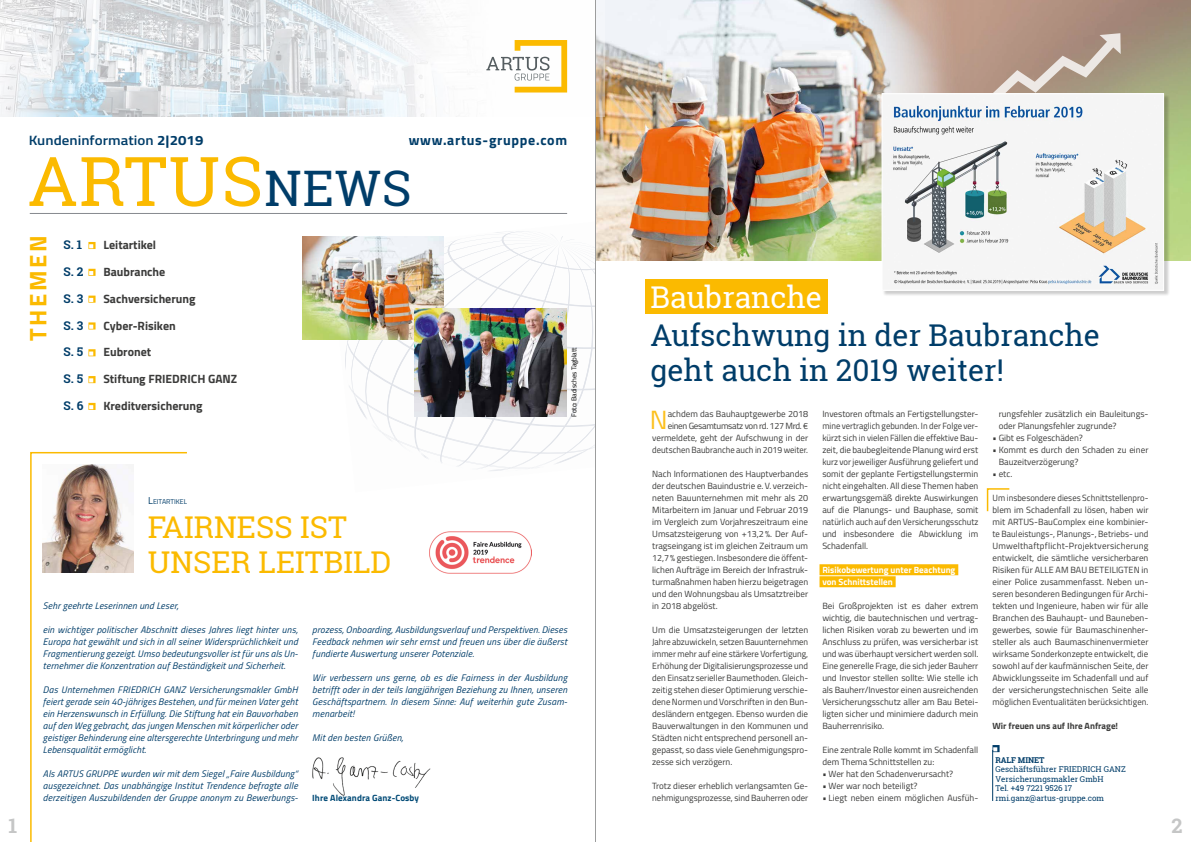
<style>
.page{position:relative;width:1191px;height:842px;background:#fff}
.page>*{position:absolute;margin:0;border:0;box-sizing:border-box;transform-origin:0 0}
.t1{font:68.5px "Roboto Slab";letter-spacing:.02em;color:#fbba00}
.t2{font:30px/35px "Roboto Slab";color:#003d69}
.t3{font:30px/35px "Roboto Slab";color:#fbba00}
.t4{font:30px "Roboto Slab";color:#fff}
.t5{font:26.3px "Titillium Web";color:#fcc01e}
.t6{font:700 24px "Titillium Web";letter-spacing:.11em;color:#fbba00}
.t7{font:700 20px "Roboto Slab";color:#c5c6c6}
.t8{font:700 14px "Titillium Web";letter-spacing:.05em;color:#003d69}
.t9{font:600 13.5px "Titillium Web";letter-spacing:.005em;color:#003d69;scale:1.11 1}
.t10{font:700 12px "Titillium Web";color:#3b3b3a}
.t11{font:700 12px "Roboto Slab";color:#003d69}
.t12{font:italic 9.5px/12px "Titillium Web";letter-spacing:.02em;color:#003d69;text-align:justify}
.t13{font:9px/12px "Titillium Web";color:#3b3b3a;text-align:justify}
.t14{font:9px/12px "Titillium Web";color:#3b3b3a;text-align:justify;scale:.95 1}
.t15{font:700 9px/12px "Titillium Web";color:#fff}
.t16{font:700 9px "Titillium Web";color:#3b3b3a}
.t17{font:700 9px "Titillium Web";letter-spacing:.01em;color:#004a76}
.t18{font:8px/9.5px "Roboto Slab";color:#003d69}
.t19{font:700 8px "Roboto Slab";letter-spacing:-.01em;color:#003d69}
.t20{font:7px "Titillium Web";letter-spacing:-.015em;color:#000}
.t21{font:7px "Titillium Web";color:#003d69}
.s1{font-weight:700}
.s2{font-size:49px;color:#003d69}
.s3{font-size:10px}
</style>
<div class="page">
<svg style="left:344px;top:231px;width:251px;height:240px"></svg>
<img style="left:596px;top:0;width:269px;height:261px">
<img style="left:865px;top:0;width:326px;height:261px">
<svg style="left:989px;top:32px;width:132px;height:61px;background:#b6a090"></svg>
<div style="left:882px;top:94px;width:288px;height:203px;background:#000;opacity:.2"></div>
<img style="left:883px;top:95px;width:279px;height:194px">
<img style="left:312px;top:757px;width:119px;height:39px">
<svg style="left:88px;top:242px;width:8px;height:7px"></svg>
<svg style="left:88px;top:269px;width:8px;height:7px"></svg>
<svg style="left:88px;top:296px;width:8px;height:7px"></svg>
<svg style="left:88px;top:322px;width:8px;height:7px"></svg>
<svg style="left:88px;top:349px;width:8px;height:7px"></svg>
<svg style="left:88px;top:376px;width:8px;height:7px"></svg>
<svg style="left:88px;top:403px;width:8px;height:7px"></svg>
<svg style="left:30px;top:451px;width:157px;height:391px"></svg>
<img style="left:302px;top:237px;width:141px;height:103px">
<img style="left:414px;top:309px;width:153px;height:108px">
<img style="left:430px;top:531px;width:101px;height:43px">
<div style="left:645px;top:280px;width:182px;height:34px;background:#fbba00"></div>
<div style="left:819px;top:564px;width:139px;height:11px;background:#fbba00"></div>
<div style="left:819px;top:576px;width:76px;height:11px;background:#fbba00"></div>
<svg style="left:992px;top:745px;width:7px;height:7px"></svg>
<hr style="left:992px;top:750px;width:1px;height:51px;background:#003d69">
<svg style="left:986px;top:488px;width:24px;height:24px"></svg>
<img style="left:0;top:0;width:604px;height:117px">
<hr style="left:30px;top:213px;width:537px;height:1px;background:#878a8f">
<svg style="left:486px;top:40px;width:81px;height:53px"></svg>
<hr style="left:595px;top:0;width:1px;height:842px;background:#9c9d9d">
<h3 class="t9" style="left:29px;top:131px;width:159px">Kundeninformation <span class="s1">2|2019</span></h3>
<h3 class="t8" style="left:409px;top:130px;width:160px">www.artus-gruppe.com</h3>
<h1 class="t1" style="left:28px;top:134px;width:385px">ARTUS<span class="s2">NEWS</span></h1>
<h3 class="t6" style="left:20px;top:341px;width:107px;rotate:-90deg">THEMEN</h3>
<h3 class="t11" style="left:63px;top:236px;width:20px">S. 1</h3>
<h3 class="t10" style="left:103px;top:236px;width:54px">Leitartikel</h3>
<h3 class="t11" style="left:63px;top:263px;width:21px">S. 2</h3>
<h3 class="t10" style="left:103px;top:262px;width:63px">Baubranche</h3>
<h3 class="t11" style="left:63px;top:290px;width:21px">S. 3</h3>
<h3 class="t10" style="left:103px;top:289px;width:94px">Sachversicherung</h3>
<h3 class="t11" style="left:63px;top:317px;width:21px">S. 3</h3>
<h3 class="t10" style="left:103px;top:316px;width:74px">Cyber-Risiken</h3>
<h3 class="t11" style="left:63px;top:344px;width:21px">S. 5</h3>
<h3 class="t10" style="left:103px;top:343px;width:49px">Eubronet</h3>
<h3 class="t11" style="left:63px;top:371px;width:21px">S. 5</h3>
<h3 class="t10" style="left:103px;top:370px;width:135px">Stiftung FRIEDRICH GANZ</h3>
<h3 class="t11" style="left:63px;top:397px;width:21px">S. 6</h3>
<h3 class="t10" style="left:103px;top:397px;width:101px">Kreditversicherung</h3>
<p class="t20" style="left:569px;top:417px;width:71px;rotate:-90deg">Foto: Badisches Tagblatt</p>
<p class="t21" style="left:148px;top:497px;width:40px"><span class="s3">L</span>EITARTIKEL</p>
<h2 class="t3" style="left:148px;top:509px;width:245px">FAIRNESS IST<br>UNSER LEITBILD</h2>
<p class="t12" style="left:43px;top:599px;width:137px">Sehr geehrte Leserinnen und Leser,</p>
<p class="t12" style="left:43px;top:623px;width:256px">ein wichtiger politischer Abschnitt dieses Jahres liegt hinter uns, Europa hat gewählt und sich in all seiner Widersprüchlichkeit und Fragmentierung gezeigt. Umso bedeutungsvoller ist für uns als Un&shy;ternehmer die Konzentration auf Beständigkeit und Sicherheit.</p>
<p class="t12" style="left:43px;top:683px;width:256px">Das Unternehmen FRIEDRICH GANZ Versicherungsmakler GmbH feiert gerade sein 40-jähriges Bestehen, und für meinen Vater geht ein Herzenswunsch in Erfüllung. Die Stiftung hat ein Bauvorhaben auf den Weg gebracht, das jungen Menschen mit körperlicher oder geistiger Behinderung eine altersgerechte Unterbringung und mehr Lebensqualität ermöglicht.</p>
<p class="t12" style="left:43px;top:767px;width:256px">Als ARTUS GRUPPE wurden wir mit dem Siegel „Faire Ausbildung“ ausgezeichnet. Das unabhängige Institut Trendence befragte alle derzeitigen Auszubildenden der Gruppe anonym zu Bewerbungs-</p>
<p class="t12" style="left:312px;top:623px;width:256px">prozess, Onboarding, Ausbildungsverlauf und Perspektiven. Dieses Feedback nehmen wir sehr ernst und freuen uns über die äußerst fundierte Auswertung unserer Potenziale.</p>
<p class="t12" style="left:312px;top:671px;width:256px">Wir verbessern uns gerne, ob es die Fairness in der Ausbildung betrifft oder in der teils langjährigen Beziehung zu Ihnen, unseren Geschäftspartnern. In diesem Sinne: Auf weiterhin gute Zusam&shy;menarbeit!</p>
<p class="t12" style="left:312px;top:731px;width:93px">Mit den besten Grüßen,</p>
<p class="t17" style="left:312px;top:791px;width:108px">Ihre Alexandra Ganz-Cosby</p>
<h2 class="t4" style="left:650px;top:276px;width:173px">Baubranche</h2>
<h2 class="t2" style="left:650px;top:317px;width:451px">Aufschwung in der Baubranche geht auch in 2019 weiter!</h2>
<p class="t13" style="left:822px;top:407px;width:157px">Investoren oftmals an Fertigstellungster&shy;mine vertraglich gebunden. In der Folge ver&shy;kürzt sich in vielen Fällen die effektive Bau&shy;zeit, die baubegleitende Planung wird erst kurz vor jeweiliger Ausführung geliefert und somit der geplante Fertigstellungstermin nicht eingehalten. All diese Themen haben erwartungsgemäß direkte Auswirkungen auf die Planungs- und Bauphase, somit natürlich auch auf den Versicherungsschutz und insbesondere die Abwicklung im Schadenfall.</p>
<p class="t15" style="left:822px;top:563px;width:135px">Risikobewertung unter Beachtung von Schnittstellen</p>
<p class="t13" style="left:822px;top:599px;width:157px">Bei Großprojekten ist es daher extrem wichtig, die bautechnischen und vertrag&shy;lichen Risiken vorab zu bewerten und im Anschluss zu prüfen, was versicherbar ist und was überhaupt versichert werden soll.<br>Eine generelle Frage, die sich jeder Bauherr und Investor stellen sollte: Wie stelle ich als Bauherr/Investor einen ausreichenden Versicherungsschutz aller am Bau Betei&shy;ligten sicher und minimiere dadurch mein Bauherrenrisiko.</p>
<p class="t13" style="left:822px;top:743px;width:157px">Eine zentrale Rolle kommt im Schadenfall dem Thema Schnittstellen zu:</p>
<p class="t13" style="left:822px;top:767px;width:132px">• Wer hat den Schadenverursacht?</p>
<p class="t13" style="left:822px;top:779px;width:97px">• Wer war noch beteiligt?</p>
<p class="t13" style="left:822px;top:791px;width:157px">• Liegt neben einem möglichen Ausfüh-</p>
<p class="t13" style="left:998px;top:407px;width:151px">rungsfehler zusätzlich ein Bauleitungs&shy;oder Planungsfehler zugrunde?</p>
<p class="t13" style="left:992px;top:431px;width:92px">• Gibt es Folgeschäden?</p>
<p class="t13" style="left:998px;top:443px;width:151px;text-indent:-6px">• Kommt es durch den Schaden zu einer<br>Bauzeitverzögerung?</p>
<p class="t13" style="left:992px;top:467px;width:21px">• etc.</p>
<p class="t14" style="left:992px;top:491px;width:166px">Um insbesondere dieses Schnittstellenpro&shy;blem im Schadenfall zu lösen, haben wir mit ARTUS-BauComplex eine kombinier&shy;te Bauleistungs-, Planungs-, Betriebs- und Umwelthaftpflicht-Projektversicherung entwickelt, die sämtliche versicherbaren Risiken für ALLE AM BAU BETEILIGTEN in einer Police zusammenfasst. Neben un&shy;seren besonderen Bedingungen für Archi&shy;tekten und Ingenieure, haben wir für alle Branchen des Bauhaupt- und Bauneben&shy;gewerbes, sowie für Baumaschinenher&shy;steller als auch Baumaschinenvermieter wirksame Sonderkonzepte entwickelt, die sowohl auf der kaufmännischen Seite, der Abwicklungsseite im Schadenfall und auf der versicherungstechnischen Seite alle möglichen Eventualitäten berücksichtigen.</p>
<p class="t16" style="left:992px;top:719px;width:127px">Wir freuen uns auf Ihre Anfrage!</p>
<p class="t13" style="left:652px;top:407px;width:157px;text-align:right">achdem das Bauhauptgewerbe 2018 einen Gesamtumsatz von rd. 127 Mrd. € vermeldete, geht der Aufschwung in der deutschen Baubranche auch in 2019 weiter.</p>
<p class="t13" style="left:652px;top:467px;width:157px">Nach Informationen des Hauptverbandes der deutschen Bauindustrie e.V. verzeich&shy;neten Bauunternehmen mit mehr als 20<br>Mitarbeitern im Januar und Februar 2019 im Vergleich zum Vorjahreszeitraum eine Umsatzsteigerung von +13,2%. Der Auf&shy;tragseingang ist im gleichen Zeitraum um 12,7% gestiegen. Insbesondere die öffent&shy;lichen Aufträge im Bereich der Infrastruk&shy;turmaßnahmen haben hierzu beigetragen und den Wohnungsbau als Umsatztreiber in 2018 abgelöst.</p>
<p class="t13" style="left:652px;top:623px;width:157px">Um die Umsatzsteigerungen der letzten Jahre abzuwickeln, setzen Bauunternehmen immer mehr auf eine stärkere Vorfertigung, Erhöhung der Digitalisierungsprozesse und den Einsatz serieller Baumethoden. Gleich&shy;zeitig stehen dieser Optimierung verschie&shy;dene Normen und Vorschriften in den Bun&shy;desländern entgegen. Ebenso wurden die Bauverwaltungen in den Kommunen und Städten nicht entsprechend personell an&shy;gepasst, so dass viele Genehmigungspro&shy;zesse sich verzögern.</p>
<p class="t13" style="left:652px;top:779px;width:157px">Trotz dieser erheblich verlangsamten Ge&shy;nehmigungsprozesse, sind Bauherren oder</p>
<h3 class="t5" style="left:650px;top:400px;width:19px">N</h3>
<p class="t19" style="left:995px;top:754px;width:51px">RALF MINET</p>
<p class="t18" style="left:995px;top:765px;width:132px">Geschäftsführer FRIEDRICH GANZ<br>Versicherungsmakler GmbH<br>Tel. +49 7221 9526 17 rmi.ganz@artus-gruppe.com</p>
<h3 class="t7" style="left:9px;top:812px;width:10px">1</h3>
<h3 class="t7" style="left:1171px;top:812px;width:13px">2</h3>
</div>
